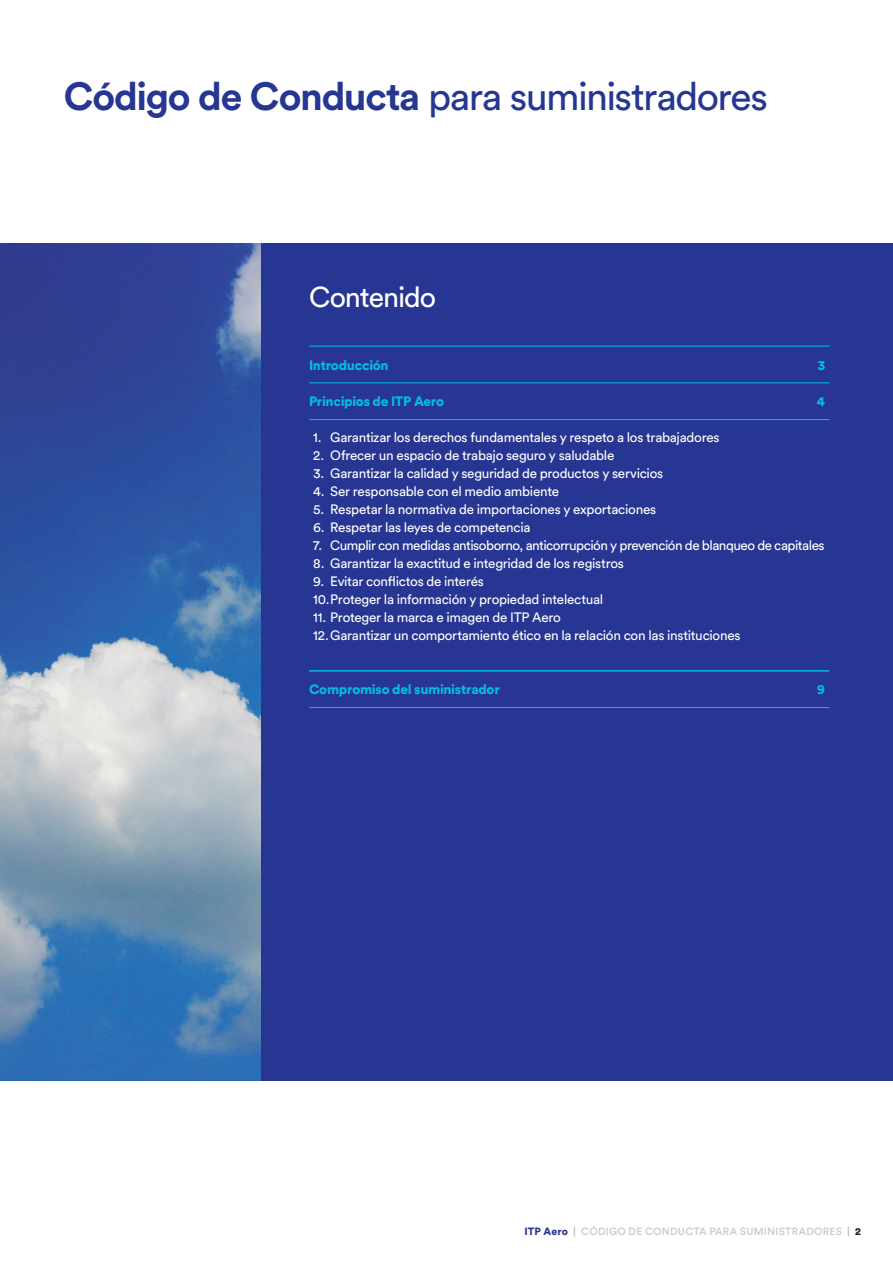
<style>
.page{position:relative;width:893px;height:1263px;background:#fff}
.page>*{position:absolute;margin:0;border:0;box-sizing:border-box;transform-origin:0 0}
.t1{font:39px "Circular Std";letter-spacing:-.04em;color:#263692}
.t2{font:28.5px "Circular Std";letter-spacing:-.035em;color:#fff}
.t3{font:13.5px "Circular Std";letter-spacing:-.02em;color:#fff}
.t4{font:13.5px "Circular Std";letter-spacing:-.04em;color:#fff}
.t5{font:900 13.5px "Circular Std";letter-spacing:-.02em;color:#02bce8}
.t6{font:500 10.5px "Circular Std";letter-spacing:.02em;color:#cacbcd}
.s1{font-weight:700}
.s2{font-weight:900;color:#263692}
.s3{color:#b6b7bb}
.s4{font-weight:900;color:#231f20}
</style>
<div class="page">
<img style="left:0;top:244px;width:261px;height:837px">
<div style="left:261px;top:244px;width:632px;height:837px;background:#263692"></div>
<hr style="left:309px;top:671px;width:520px;height:1px;background:#02bce8">
<hr style="left:309px;top:346px;width:520px;height:1px;background:#02bce8">
<hr style="left:309px;top:419px;width:520px;height:1px;background:#02bce8">
<hr style="left:309px;top:707px;width:520px;height:1px;background:#02bce8">
<hr style="left:309px;top:670px;width:520px;height:1px;background:#02bce8">
<hr style="left:309px;top:382px;width:520px;height:1px;background:#02bce8">
<p class="t1" style="left:64px;top:72px;width:706px"><span class="s1">Código de Conducta</span> para suministradores</p>
<p class="t2" style="left:309px;top:279px;width:129px">Contenido</p>
<p class="t5" style="left:309px;top:356px;width:81px">Introducción</p>
<p class="t5" style="left:818px;top:356px;width:9px">3</p>
<p class="t5" style="left:309px;top:392px;width:137px">Principios de ITP Aero</p>
<p class="t5" style="left:817px;top:392px;width:10px">4</p>
<p class="t3" style="left:313px;top:429px;width:408px">1. Garantizar los derechos fundamentales y respeto a los trabajadores</p>
<p class="t3" style="left:313px;top:447px;width:303px">2. Ofrecer un espacio de trabajo seguro y saludable</p>
<p class="t3" style="left:313px;top:465px;width:352px">3. Garantizar la calidad y seguridad de productos y servicios</p>
<p class="t3" style="left:313px;top:483px;width:247px">4. Ser responsable con el medio ambiente</p>
<p class="t3" style="left:313px;top:501px;width:344px">5. Respetar la normativa de importaciones y exportaciones</p>
<p class="t3" style="left:313px;top:519px;width:219px">6. Respetar las leyes de competencia</p>
<p class="t4" style="left:313px;top:537px;width:513px">7. Cumplir con medidas antisoborno, anticorrupción y prevención de blanqueo de capitales</p>
<p class="t3" style="left:313px;top:555px;width:312px">8. Garantizar la exactitud e integridad de los registros</p>
<p class="t3" style="left:313px;top:573px;width:172px">9. Evitar conflictos de interés</p>
<p class="t3" style="left:313px;top:591px;width:291px">10.Proteger la información y propiedad intelectual</p>
<p class="t3" style="left:313px;top:609px;width:249px">11. Proteger la marca e imagen de ITP Aero</p>
<p class="t3" style="left:313px;top:627px;width:429px">12.Garantizar un comportamiento ético en la relación con las instituciones</p>
<p class="t5" style="left:309px;top:680px;width:192px">Compromiso del suministrador</p>
<p class="t5" style="left:817px;top:680px;width:9px">9</p>
<p class="t6" style="left:524px;top:1225px;width:338px"><span class="s2">ITP Aero</span> <span class="s3">|</span> CÓDIGO DE CONDUCTA PARA SUMINISTRADORES <span class="s3">|</span> <span class="s4">2</span></p>
</div>
